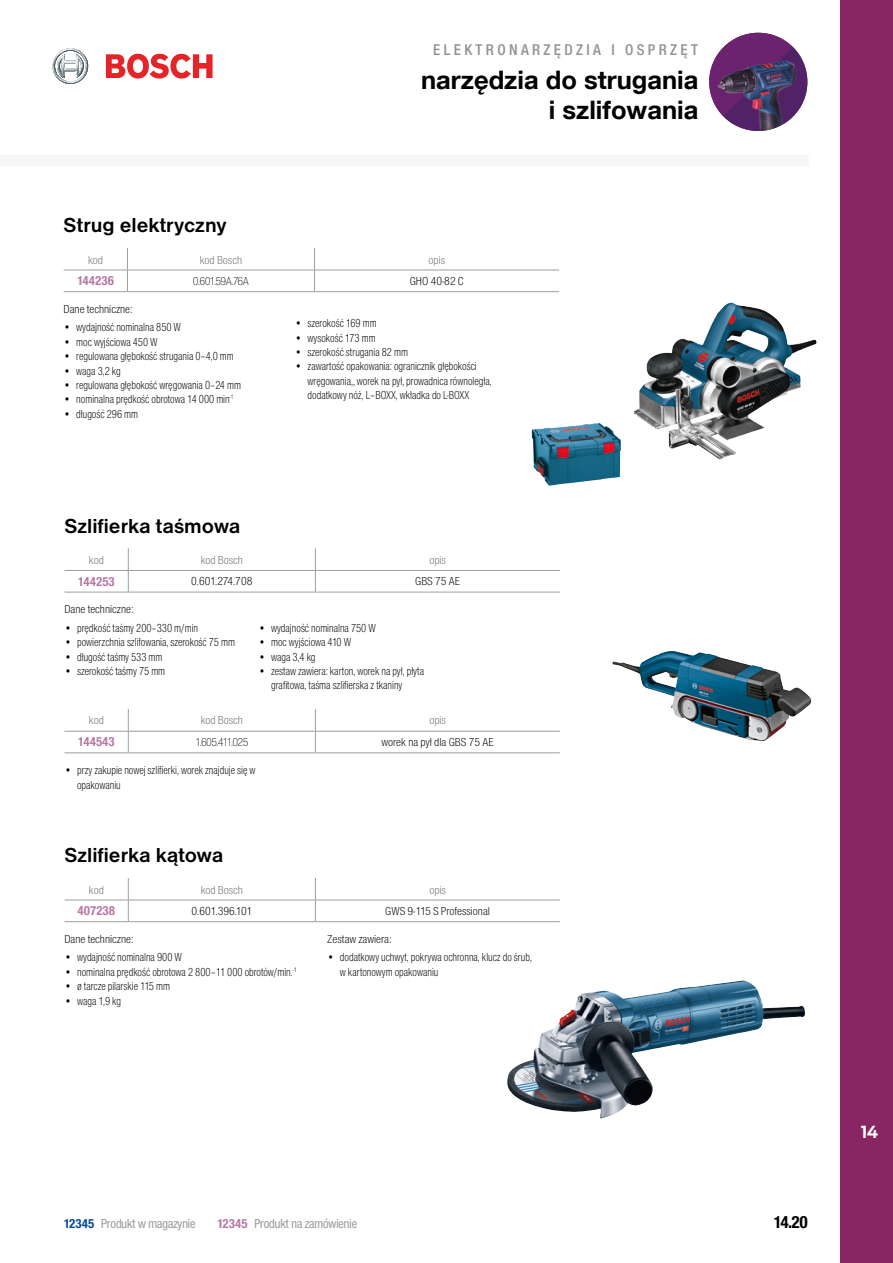
<style>
.page{position:relative;width:893px;height:1263px;background:#fff}
.page>*{position:absolute;margin:0;border:0;box-sizing:border-box;transform-origin:0 0}
.t1{font:700 25.5px/30px "Helvetica Neue LT Com";color:#000;text-align:right}
.t2{font:700 21px "Nimbus Sans DOT";color:#000}
.t3{font:18px "Nimbus Sans Novus DOT Bol Con";color:#000}
.t4{font:700 16.5px "Antenna CE";color:#fff}
.t5{font:500 condensed 15px "Helvetica Neue LT Com";letter-spacing:.225em;color:#929292}
.t6{font:13.5px "Nimbus Sans Novus DOT Med Con";color:#9b9b9a}
.t7{font:13.5px "Nimbus Sans Novus DOT Bol Con";color:#b878a5}
.t8{font:13.5px "Nimbus Sans Novus DOT Bol Con";color:#004b9c}
.t9{font:12px/14.4px "Nimbus Sans DOT Ligh Cond";color:#000;scale:.9 1}
.t10{font:12px "Nimbus Sans DOT Ligh Cond";color:#000}
.t11{font:12px "Nimbus Sans DOT Ligh Cond";color:#706f6f}
.t12{font:12px "Nimbus Sans Novus DOT Lig Con";color:#000}
</style>
<div class="page">
<img style="left:709px;top:33px;width:98px;height:98px;border-radius:49px">
<svg style="left:53px;top:48px;width:35px;height:36px"></svg>
<svg style="left:106px;top:54px;width:107px;height:25px"></svg>
<div style="left:840px;top:0;width:53px;height:1263px;background:#882664"></div>
<div style="left:0;top:155px;width:809px;height:11px;background:#f7f7f7"></div>
<img style="left:613px;top:652px;width:198px;height:89px">
<img style="left:507px;top:980px;width:298px;height:138px">
<img style="left:633px;top:303px;width:168px;height:157px">
<img style="left:532px;top:423px;width:89px;height:63px">
<hr style="left:64px;top:270px;width:63px;height:1px;background:#9d9d9c">
<hr style="left:127px;top:270px;width:188px;height:1px;background:#9d9d9c">
<svg style="left:127px;top:248px;width:1px;height:43px"></svg>
<hr style="left:315px;top:270px;width:244px;height:1px;background:#9d9d9c">
<svg style="left:314px;top:248px;width:1px;height:43px"></svg>
<hr style="left:64px;top:291px;width:63px;height:1px;background:#9d9d9c">
<hr style="left:127px;top:291px;width:188px;height:1px;background:#9d9d9c">
<hr style="left:315px;top:291px;width:244px;height:1px;background:#9d9d9c">
<hr style="left:65px;top:570px;width:63px;height:1px;background:#9d9d9c">
<hr style="left:128px;top:570px;width:187px;height:1px;background:#9d9d9c">
<svg style="left:128px;top:548px;width:1px;height:44px"></svg>
<hr style="left:315px;top:570px;width:245px;height:1px;background:#9d9d9c">
<svg style="left:315px;top:548px;width:1px;height:44px"></svg>
<hr style="left:65px;top:592px;width:63px;height:1px;background:#9d9d9c">
<hr style="left:128px;top:592px;width:187px;height:1px;background:#9d9d9c">
<hr style="left:315px;top:592px;width:245px;height:1px;background:#9d9d9c">
<hr style="left:65px;top:900px;width:63px;height:1px;background:#9d9d9c">
<hr style="left:128px;top:900px;width:187px;height:1px;background:#9d9d9c">
<svg style="left:128px;top:878px;width:1px;height:43px"></svg>
<hr style="left:315px;top:900px;width:245px;height:1px;background:#9d9d9c">
<svg style="left:315px;top:878px;width:1px;height:43px"></svg>
<hr style="left:65px;top:921px;width:63px;height:1px;background:#9d9d9c">
<hr style="left:128px;top:921px;width:187px;height:1px;background:#9d9d9c">
<hr style="left:315px;top:921px;width:245px;height:1px;background:#9d9d9c">
<hr style="left:65px;top:731px;width:63px;height:1px;background:#9d9d9c">
<hr style="left:128px;top:731px;width:187px;height:1px;background:#9d9d9c">
<svg style="left:128px;top:709px;width:1px;height:43px"></svg>
<hr style="left:315px;top:731px;width:245px;height:1px;background:#9d9d9c">
<svg style="left:315px;top:709px;width:1px;height:43px"></svg>
<hr style="left:65px;top:752px;width:63px;height:1px;background:#9d9d9c">
<hr style="left:128px;top:752px;width:187px;height:1px;background:#9d9d9c">
<hr style="left:315px;top:752px;width:245px;height:1px;background:#9d9d9c">
<p class="t5" style="left:433px;top:41px;width:266px">ELEKTRONARZĘDZIA I OSPRZĘT</p>
<h2 class="t2" style="left:64px;top:213px;width:165px">Strug elektryczny</h2>
<h1 class="t1" style="left:421px;top:64px;width:279px">narzędzia do strugania i szlifowania</h1>
<p class="t11" style="left:88px;top:253px;width:16px">kod</p>
<p class="t11" style="left:200px;top:253px;width:44px">kod Bosch</p>
<p class="t11" style="left:428px;top:253px;width:18px">opis</p>
<p class="t7" style="left:77px;top:273px;width:39px">144236</p>
<p class="t12" style="left:193px;top:274px;width:57px">0.601.59A.76A</p>
<p class="t10" style="left:410px;top:274px;width:56px">GHO 40-82 C</p>
<p class="t10" style="left:64px;top:302px;width:71px">Dane techniczne:</p>
<p class="t9" style="left:64px;top:320px;width:132px">• wydajność nominalna 850 W</p>
<p class="t9" style="left:64px;top:335px;width:106px">• moc wyjściowa 450 W</p>
<p class="t9" style="left:64px;top:349px;width:191px">• regulowana głębokość strugania 0–4,0 mm</p>
<p class="t9" style="left:64px;top:364px;width:65px">• waga 3,2 kg</p>
<p class="t9" style="left:64px;top:378px;width:199px">• regulowana głębokość wręgowania 0–24 mm</p>
<p class="t9" style="left:64px;top:392px;width:190px">• nominalna prędkość obrotowa 14 000 min<sup>-1</sup></p>
<p class="t9" style="left:64px;top:407px;width:84px">• długość 296 mm</p>
<h2 class="t2" style="left:64px;top:514px;width:177px">Szlifierka taśmowa</h2>
<p class="t9" style="left:295px;top:316px;width:92px">• szerokość 169 mm</p>
<p class="t9" style="left:295px;top:330px;width:91px">• wysokość 173 mm</p>
<p class="t9" style="left:295px;top:345px;width:127px">• szerokość strugania 82 mm</p>
<p class="t9" style="left:308px;top:359px;width:206px;text-indent:-13px">• zawartość opakowania: ogranicznik głębokości wręgowania,, worek na pył, prowadnica równoległa, dodatkowy nóż, L–BOXX, wkładka do L-BOXX</p>
<p class="t11" style="left:89px;top:553px;width:16px">kod</p>
<p class="t11" style="left:201px;top:553px;width:44px">kod Bosch</p>
<p class="t11" style="left:429px;top:553px;width:18px">opis</p>
<p class="t7" style="left:78px;top:573px;width:39px">144253</p>
<p class="t10" style="left:191px;top:574px;width:63px">0.601.274.708</p>
<p class="t10" style="left:415px;top:574px;width:47px">GBS 75 AE</p>
<p class="t10" style="left:64px;top:602px;width:71px">Dane techniczne:</p>
<p class="t9" style="left:64px;top:621px;width:150px">• prędkość taśmy 200–330 m/min</p>
<p class="t9" style="left:64px;top:635px;width:191px">• powierzchnia szlifowania, szerokość 75 mm</p>
<p class="t9" style="left:64px;top:650px;width:111px">• długość taśmy 533 mm</p>
<p class="t9" style="left:64px;top:664px;width:114px">• szerokość taśmy 75 mm</p>
<p class="t9" style="left:258px;top:621px;width:132px">• wydajność nominalna 750 W</p>
<p class="t9" style="left:258px;top:635px;width:105px">• moc wyjściowa 410 W</p>
<p class="t9" style="left:258px;top:650px;width:65px">• waga 3,4 kg</p>
<p class="t9" style="left:271px;top:664px;width:171px;text-indent:-13px">• zestaw zawiera: karton, worek na pył, płyta grafitowa, taśma szlifierska z tkaniny</p>
<p class="t11" style="left:89px;top:713px;width:16px">kod</p>
<p class="t11" style="left:201px;top:713px;width:44px">kod Bosch</p>
<p class="t11" style="left:429px;top:713px;width:18px">opis</p>
<p class="t10" style="left:382px;top:735px;width:114px">worek na pył dla GBS 75 AE</p>
<p class="t7" style="left:78px;top:734px;width:39px">144543</p>
<p class="t12" style="left:195px;top:735px;width:54px">1.605.411.025</p>
<p class="t9" style="left:77px;top:763px;width:200px;text-indent:-13px">• przy zakupie nowej szlifierki, worek znajduje się w opakowaniu</p>
<h2 class="t2" style="left:64px;top:843px;width:160px">Szlifierka kątowa</h2>
<p class="t11" style="left:89px;top:883px;width:16px">kod</p>
<p class="t11" style="left:201px;top:883px;width:44px">kod Bosch</p>
<p class="t11" style="left:429px;top:883px;width:18px">opis</p>
<p class="t7" style="left:78px;top:903px;width:39px">407238</p>
<p class="t10" style="left:192px;top:904px;width:62px">0.601.396.101</p>
<p class="t10" style="left:385px;top:904px;width:106px">GWS 9-115 S Professional</p>
<p class="t10" style="left:64px;top:932px;width:71px">Dane techniczne:</p>
<p class="t9" style="left:64px;top:950px;width:132px">• wydajność nominalna 900 W</p>
<p class="t9" style="left:64px;top:965px;width:260px">• nominalna prędkość obrotowa 2 800–11 000 obrotów/min.<sup>-1</sup></p>
<p class="t9" style="left:64px;top:979px;width:119px">• ø tarcze pilarskie 115 mm</p>
<p class="t9" style="left:64px;top:993px;width:64px">• waga 1,9 kg</p>
<p class="t10" style="left:327px;top:932px;width:66px">Zestaw zawiera:</p>
<p class="t9" style="left:340px;top:950px;width:215px;text-indent:-13px">• dodatkowy uchwyt, pokrywa ochronna, klucz do śrub, w kartonowym opakowaniu</p>
<p class="t8" style="left:64px;top:1215px;width:32px">12345</p>
<p class="t7" style="left:217px;top:1215px;width:32px">12345</p>
<h3 class="t3" style="left:773px;top:1212px;width:36px">14.20</h3>
<p class="t6" style="left:101px;top:1215px;width:96px">Produkt w magazynie</p>
<p class="t6" style="left:254px;top:1215px;width:104px">Produkt na zamówienie</p>
<h3 class="t4" style="left:861px;top:1120px;width:19px">14</h3>
</div>
